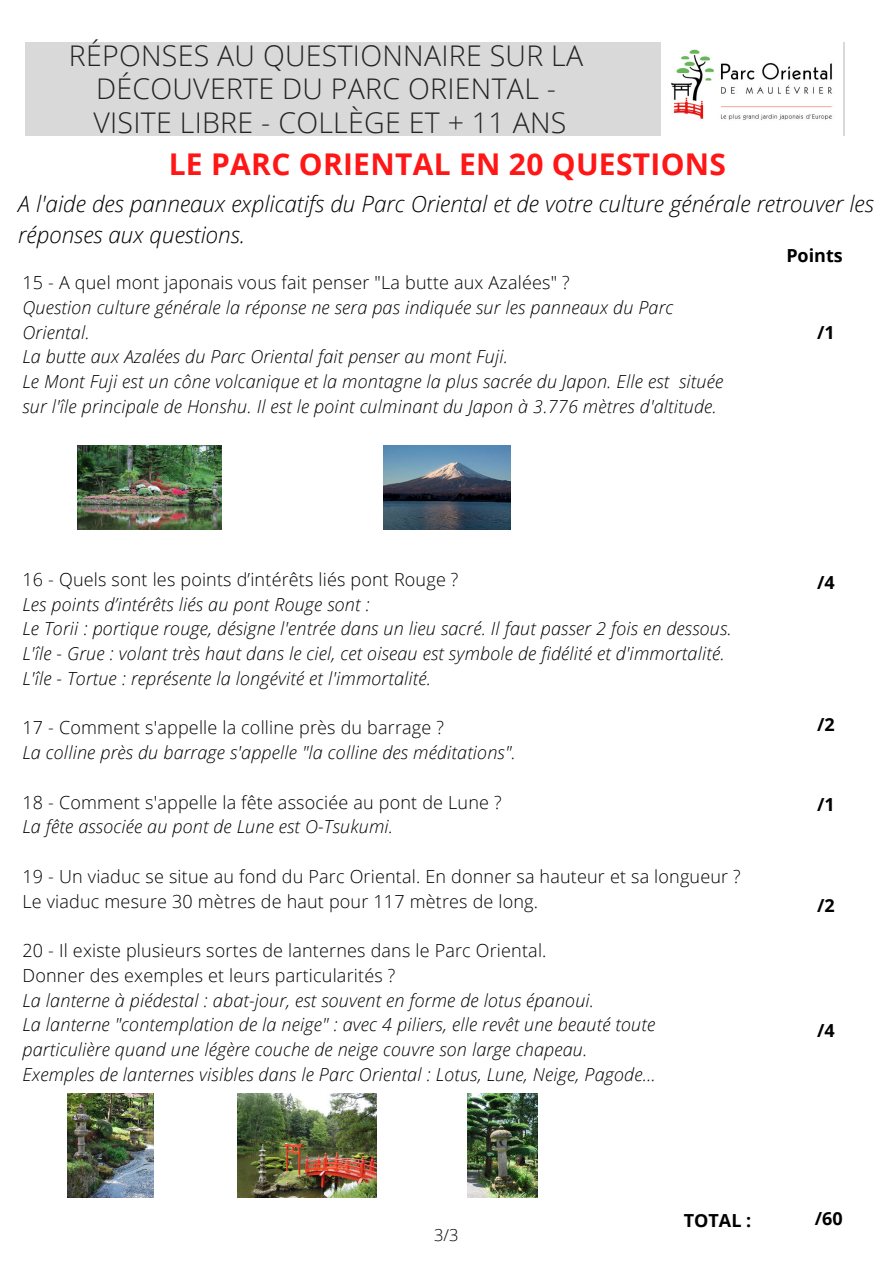
<style>
.page{position:relative;width:893px;height:1264px;background:#fff}
.page>*{position:absolute;margin:0;border:0;box-sizing:border-box;transform-origin:0 0}
.t1{font:700 30px "Open Sans";letter-spacing:.01em;color:#ff1616}
.t2{font:300 28.5px/33.8px "Open Sans";letter-spacing:.01em;color:#222;text-align:center}
.t3{font:italic 300 22.5px/31.5px "Open Sans";color:#000}
.t4{font:italic 300 18px/24.8px "Open Sans";letter-spacing:.01em;color:#000}
.t5{font:300 18px/24.8px "Open Sans";letter-spacing:.01em;color:#000}
.t6{font:700 18px "Open Sans";color:#000}
.t7{font:300 16.5px "Open Sans";color:#000}
</style>
<div class="page">
<img style="left:77px;top:445px;width:144px;height:84px">
<img style="left:383px;top:445px;width:127px;height:84px">
<img style="left:67px;top:1093px;width:87px;height:104px">
<img style="left:237px;top:1093px;width:140px;height:104px">
<img style="left:467px;top:1093px;width:71px;height:104px">
<div style="left:25px;top:43px;width:819px;height:93px;background:#d9d9d9"></div>
<img style="left:661px;top:43px;width:181px;height:93px">
<h2 class="t2" style="left:69px;top:38px;width:516px">RÉPONSES AU QUESTIONNAIRE SUR LA<br>DÉCOUVERTE DU PARC ORIENTAL -<br>VISITE LIBRE - COLLÈGE ET + 11 ANS</h2>
<h1 class="t1" style="left:169px;top:143px;width:559px">LE PARC ORIENTAL EN 20 QUESTIONS</h1>
<p class="t3" style="left:18px;top:187px;width:857px">A l'aide des panneaux explicatifs du Parc Oriental et de votre culture générale retrouver les réponses aux questions.</p>
<p class="t6" style="left:786px;top:243px;width:58px">Points</p>
<p class="t5" style="left:23px;top:270px;width:548px">15 - A quel mont japonais vous fait penser "La butte aux Azalées" ?</p>
<p class="t4" style="left:23px;top:294px;width:702px">Question culture générale la réponse ne sera pas indiquée sur les panneaux du Parc Oriental.<br>La butte aux Azalées du Parc Oriental fait penser au mont Fuji.<br>Le Mont Fuji est un cône volcanique et la montagne la plus sacrée du Japon. Elle est située sur l'île principale de Honshu. Il est le point culminant du Japon à 3.776 mètres d'altitude.</p>
<p class="t5" style="left:23px;top:566px;width:437px">16 - Quels sont les points d’intérêts liés pont Rouge ?</p>
<p class="t4" style="left:23px;top:591px;width:710px">Les points d’intérêts liés au pont Rouge sont :<br>Le Torii : portique rouge, désigne l'entrée dans un lieu sacré. Il faut passer 2 fois en dessous.<br>L'île - Grue : volant très haut dans le ciel, cet oiseau est symbole de fidélité et d'immortalité.<br>L'île - Tortue : représente la longévité et l'immortalité.</p>
<p class="t5" style="left:23px;top:715px;width:423px">17 - Comment s'appelle la colline près du barrage ?</p>
<p class="t4" style="left:23px;top:739px;width:494px">La colline près du barrage s'appelle "la colline des méditations".</p>
<p class="t5" style="left:23px;top:789px;width:480px">18 - Comment s'appelle la fête associée au pont de Lune ?</p>
<p class="t4" style="left:23px;top:813px;width:372px">La fête associée au pont de Lune est O-Tsukumi.</p>
<p class="t5" style="left:23px;top:863px;width:719px">19 - Un viaduc se situe au fond du Parc Oriental. En donner sa hauteur et sa longueur ?<br>Le viaduc mesure 30 mètres de haut pour 117 mètres de long.</p>
<p class="t5" style="left:23px;top:937px;width:525px">20 - Il existe plusieurs sortes de lanternes dans le Parc Oriental.<br>Donner des exemples et leurs particularités ?</p>
<p class="t4" style="left:23px;top:987px;width:634px">La lanterne à piédestal : abat-jour, est souvent en forme de lotus épanoui.<br>La lanterne "contemplation de la neige" : avec 4 piliers, elle revêt une beauté toute particulière quand une légère couche de neige couvre son large chapeau.<br>Exemples de lanternes visibles dans le Parc Oriental : Lotus, Lune, Neige, Pagode...</p>
<p class="t6" style="left:817px;top:319px;width:19px">/1</p>
<p class="t6" style="left:817px;top:569px;width:19px">/4</p>
<p class="t6" style="left:817px;top:711px;width:19px">/2</p>
<p class="t6" style="left:817px;top:791px;width:19px">/1</p>
<p class="t6" style="left:817px;top:892px;width:19px">/2</p>
<p class="t6" style="left:817px;top:1018px;width:19px">/4</p>
<p class="t7" style="left:434px;top:1223px;width:26px">3/3</p>
<p class="t6" style="left:683px;top:1208px;width:69px">TOTAL :</p>
<p class="t6" style="left:814px;top:1205px;width:29px">/60</p>
</div>
